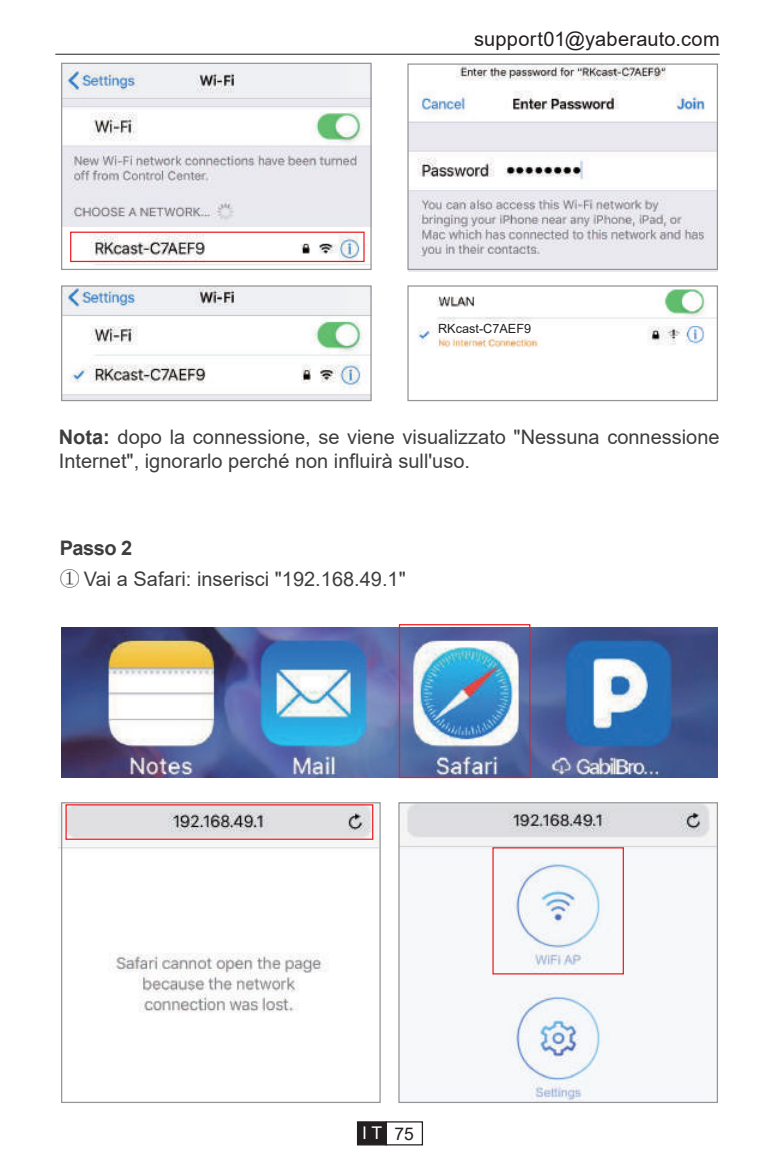
<style>
.page{position:relative;width:780px;height:1170px;background:#fff}
.page>*{position:absolute;margin:0;border:0;box-sizing:border-box;transform-origin:0 0}
.t1{font:20px/24px "Arial";color:#3e3e3f}
.t2{font:20px "Arial";letter-spacing:.015em;color:#231f20}
.t3{font:700 20px "Arial";letter-spacing:-.025em;color:#3e3e3f}
.t4{font:17.5px "Arial";color:#fff}
.t5{font:12.75px "Arial";color:#231f20}
.s1{font-weight:700}
.s2{font-family:"Adobe Song Std";font-weight:300}
.s3{color:#231f20}
</style>
<div class="page">
<hr style="left:55px;top:54px;width:664px;height:1px;background:#231f20">
<img style="left:63px;top:67px;width:306px;height:199px">
<div style="left:61px;top:63px;width:310px;height:207px;border:1px solid #939598"></div>
<img style="left:408px;top:67px;width:309px;height:205px">
<div style="left:407px;top:63px;width:311px;height:207px;border:1px solid #939598"></div>
<img style="left:63px;top:287px;width:306px;height:112px">
<div style="left:61px;top:285px;width:310px;height:116px;border:1px solid #939598"></div>
<img style="left:62px;top:627px;width:655px;height:150px">
<img style="left:59px;top:804px;width:319px;height:209px">
<img style="left:400px;top:804px;width:316px;height:296px">
<div style="left:65px;top:804px;width:308px;height:35px;border:1px solid #ee1d23"></div>
<div style="left:492px;top:847px;width:132px;height:127px;border:1px solid #ee1d23"></div>
<div style="left:399px;top:624px;width:131px;height:154px;border:1px solid #ee1d23"></div>
<div style="left:61px;top:802px;width:319px;height:300px;border:1px solid #939598"></div>
<div style="left:398px;top:802px;width:320px;height:300px;border:1px solid #939598"></div>
<img style="left:418px;top:287px;width:298px;height:61px">
<div style="left:407px;top:285px;width:311px;height:116px;border:1px solid #939598"></div>
<img style="left:88px;top:231px;width:279px;height:31px">
<div style="left:70px;top:231px;width:294px;height:31px;border:1px solid #ee1d23"></div>
<div style="left:438px;top:322px;width:95px;height:14px;background:#fff"></div>
<div style="left:357px;top:1121px;width:30px;height:24px;background:#231f20;border:1px solid #231f20"></div>
<div style="left:385px;top:1121px;width:38px;height:24px;border:1px solid #231f20"></div>
<p class="t2" style="left:473px;top:25px;width:229px">Support@yabertech.com</p>
<p class="t2" style="left:492px;top:25px;width:229px">Support@yabertech.com</p>
<p class="t2" style="left:474px;top:25px;width:93px">support01</p>
<p class="t2" style="left:636px;top:25px;width:41px">auto</p>
<p class="t5" style="left:438px;top:319px;width:95px">RKcast-C7AEF9</p>
<p class="t1" style="left:59px;top:425px;width:662px"><span class="s1">Nota:</span> dopo la connessione, se viene visualizzato "Nessuna connessione<br>Internet", ignorarlo perché non influirà sull'uso.</p>
<p class="t3" style="left:60px;top:534px;width:74px">Passo 2</p>
<p class="t1" style="left:60px;top:566px;width:347px"><span class="s2">①</span> Vai a Safari: inserisci "192.168.49.1"</p>
<p class="t4" style="left:362px;top:1121px;width:53px">I T <span class="s3">75</span></p>
</div>
